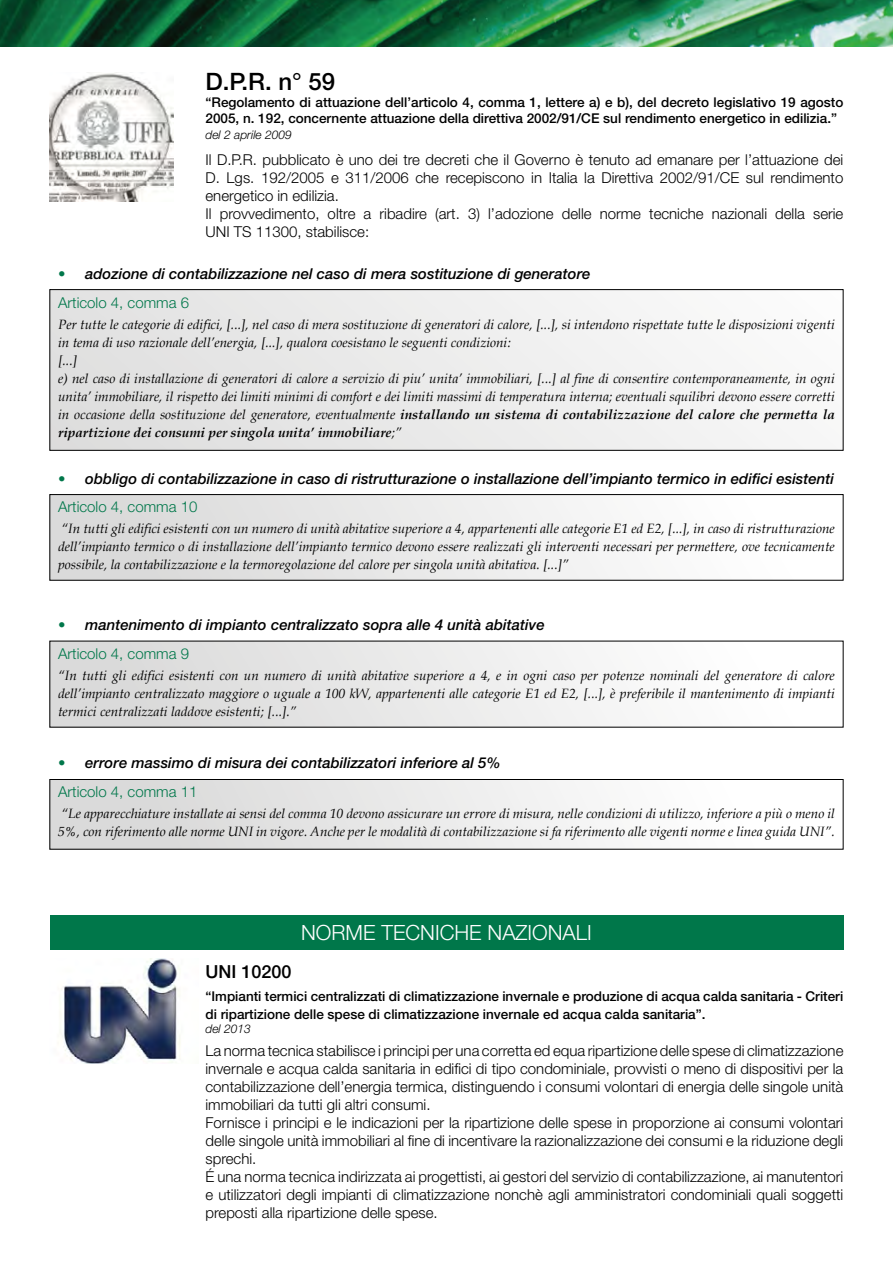
<style>
.page{position:relative;width:893px;height:1263px;background:#fff}
.page>*{position:absolute;margin:0;border:0;box-sizing:border-box;transform-origin:0 0}
.t1{font:500 24px "Helvetica Neue LT Std";color:#000}
.t2{font:300 21px "Helvetica Neue LT Std";color:#fff}
.t3{font:500 18px "Helvetica Neue LT Std";color:#000}
.t4{font:300 15px/18px "Helvetica Neue LT Std";color:#000}
.t5{font:italic 500 15px "Helvetica Neue LT Std";color:#000}
.t6{font:300 15px "Helvetica Neue LT Std";color:#00774a}
.t7{font:italic 13.5px/18px "Book Antiqua";color:#000}
.t8{font:500 13.5px/16.2px "Helvetica Neue LT Std";color:#000}
.t9{font:italic 300 12px "Helvetica Neue LT Std";color:#000}
.s1{font-family:"Helvetica";font-weight:900;font-style:normal;font-stretch:extra-condensed;color:#00774a}
.s2{font-weight:700}
</style>
<div class="page">
<img style="left:0;top:0;width:893px;height:47px">
<div style="left:50px;top:290px;width:793px;height:160px;background:linear-gradient(to right,#dfdfdf,#fafafa)"></div>
<div style="left:50px;top:289px;width:793px;height:161px;border:1px solid #000"></div>
<div style="left:50px;top:495px;width:793px;height:85px;background:linear-gradient(to right,#d7d7d6,#fff)"></div>
<div style="left:50px;top:494px;width:793px;height:86px;border:1px solid #000"></div>
<div style="left:50px;top:641px;width:793px;height:86px;background:linear-gradient(to right,#d7d7d6,#fff)"></div>
<div style="left:50px;top:779px;width:793px;height:70px;background:linear-gradient(to right,#d6d6d5,#fff)"></div>
<div style="left:50px;top:779px;width:793px;height:70px;border:1px solid #000"></div>
<img style="left:50px;top:72px;width:123px;height:130px">
<div style="left:50px;top:915px;width:793px;height:34px;background:#00774a"></div>
<img style="left:60px;top:958px;width:121px;height:106px">
<h1 class="t1" style="left:206px;top:68px;width:131px">D.P.R. n° 59</h1>
<p class="t8" style="left:206px;top:94px;width:639px">“Regolamento di attuazione dell’articolo 4, comma 1, lettere a) e b), del decreto legislativo 19 agosto<br>2005, n. 192, concernente attuazione della direttiva 2002/91/CE sul rendimento energetico in edilizia.”</p>
<p class="t9" style="left:206px;top:128px;width:88px">del 2 aprile 2009</p>
<p class="t4" style="left:206px;top:150px;width:639px">Il D.P.R. pubblicato è uno dei tre decreti che il Governo è tenuto ad emanare per l’attuazione dei D. Lgs. 192/2005 e 311/2006 che recepiscono in Italia la Direttiva 2002/91/CE sul rendimento energetico in edilizia.<br>Il provvedimento, oltre a ribadire (art. 3) l’adozione delle norme tecniche nazionali della serie UNI TS 11300, stabilisce:</p>
<p class="t5" style="left:58px;top:264px;width:534px"><span class="s1">•</span> adozione di contabilizzazione nel caso di mera sostituzione di generatore</p>
<p class="t6" style="left:58px;top:294px;width:132px">Articolo 4, comma 6</p>
<p class="t7" style="left:58px;top:316px;width:778px">Per tutte le categorie di edifici, [...], nel caso di mera sostituzione di generatori di calore, [...], si intendono rispettate tutte le disposizioni vigenti in tema di uso razionale dell’energia, [...], qualora coesistano le seguenti condizioni:<br>[...]<br>e) nel caso di installazione di generatori di calore a servizio di piu’ unita’ immobiliari, [...] al fine di consentire contemporaneamente, in ogni unita’ immobiliare, il rispetto dei limiti minimi di comfort e dei limiti massimi di temperatura interna; eventuali squilibri devono essere corretti in occasione della sostituzione del generatore, eventualmente <span class="s2">installando un sistema di contabilizzazione del calore che permetta la ripartizione dei consumi per singola unita’ immobiliare</span>;”</p>
<p class="t5" style="left:58px;top:470px;width:777px"><span class="s1">•</span> obbligo di contabilizzazione in caso di ristrutturazione o installazione dell’impianto termico in edifici esistenti</p>
<p class="t6" style="left:58px;top:498px;width:141px">Articolo 4, comma 10</p>
<p class="t7" style="left:58px;top:520px;width:778px;text-align:justify">“In tutti gli edifici esistenti con un numero di unità abitative superiore a 4, appartenenti alle categorie E1 ed E2, [...], in caso di ristrutturazione dell’impianto termico o di installazione dell’impianto termico devono essere realizzati gli interventi necessari per permettere, ove tecnicamente possibile, la contabilizzazione e la termoregolazione del calore per singola unità abitativa. [...]”</p>
<p class="t5" style="left:58px;top:616px;width:488px"><span class="s1">•</span> mantenimento di impianto centralizzato sopra alle 4 unità abitative</p>
<p class="t6" style="left:58px;top:644px;width:132px">Articolo 4, comma 9</p>
<p class="t7" style="left:58px;top:666px;width:778px;text-align:justify">“In tutti gli edifici esistenti con un numero di unità abitative superiore a 4, e in ogni caso per potenze nominali del generatore di calore dell’impianto centralizzato maggiore o uguale a 100 kW, appartenenti alle categorie E1 ed E2, [...], è preferibile il mantenimento di impianti termici centralizzati laddove esistenti; [...].”</p>
<p class="t5" style="left:58px;top:753px;width:444px"><span class="s1">•</span> errore massimo di misura dei contabilizzatori inferiore al 5%</p>
<p class="t6" style="left:58px;top:783px;width:141px">Articolo 4, comma 11</p>
<p class="t7" style="left:58px;top:805px;width:778px">“Le apparecchiature installate ai sensi del comma 10 devono assicurare un errore di misura, nelle condizioni di utilizzo, inferiore a più o meno il<br>5%, con riferimento alle norme UNI in vigore. Anche per le modalità di contabilizzazione si fa riferimento alle vigenti norme e linea guida UNI”.</p>
<h2 class="t2" style="left:301px;top:919px;width:292px">NORME TECNICHE NAZIONALI</h2>
<h3 class="t3" style="left:206px;top:961px;width:88px">UNI 10200</h3>
<p class="t8" style="left:206px;top:987px;width:639px;line-height:18px">“Impianti termici centralizzati di climatizzazione invernale e produzione di acqua calda sanitaria - Criteri di ripartizione delle spese di climatizzazione invernale ed acqua calda sanitaria”.</p>
<p class="t9" style="left:206px;top:1022px;width:47px">del 2013</p>
<p class="t4" style="left:206px;top:1041px;width:639px">La norma tecnica stabilisce i principi per una corretta ed equa ripartizione delle spese di climatizzazione invernale e acqua calda sanitaria in edifici di tipo condominiale, provvisti o meno di dispositivi per la contabilizzazione dell’energia termica, distinguendo i consumi volontari di energia delle singole unità immobiliari da tutti gli altri consumi.<br>Fornisce i principi e le indicazioni per la ripartizione delle spese in proporzione ai consumi volontari delle singole unità immobiliari al fine di incentivare la razionalizzazione dei consumi e la riduzione degli sprechi.<br>É una norma tecnica indirizzata ai progettisti, ai gestori del servizio di contabilizzazione, ai manutentori e utilizzatori degli impianti di climatizzazione nonchè agli amministratori condominiali quali soggetti preposti alla ripartizione delle spese.</p>
</div>
